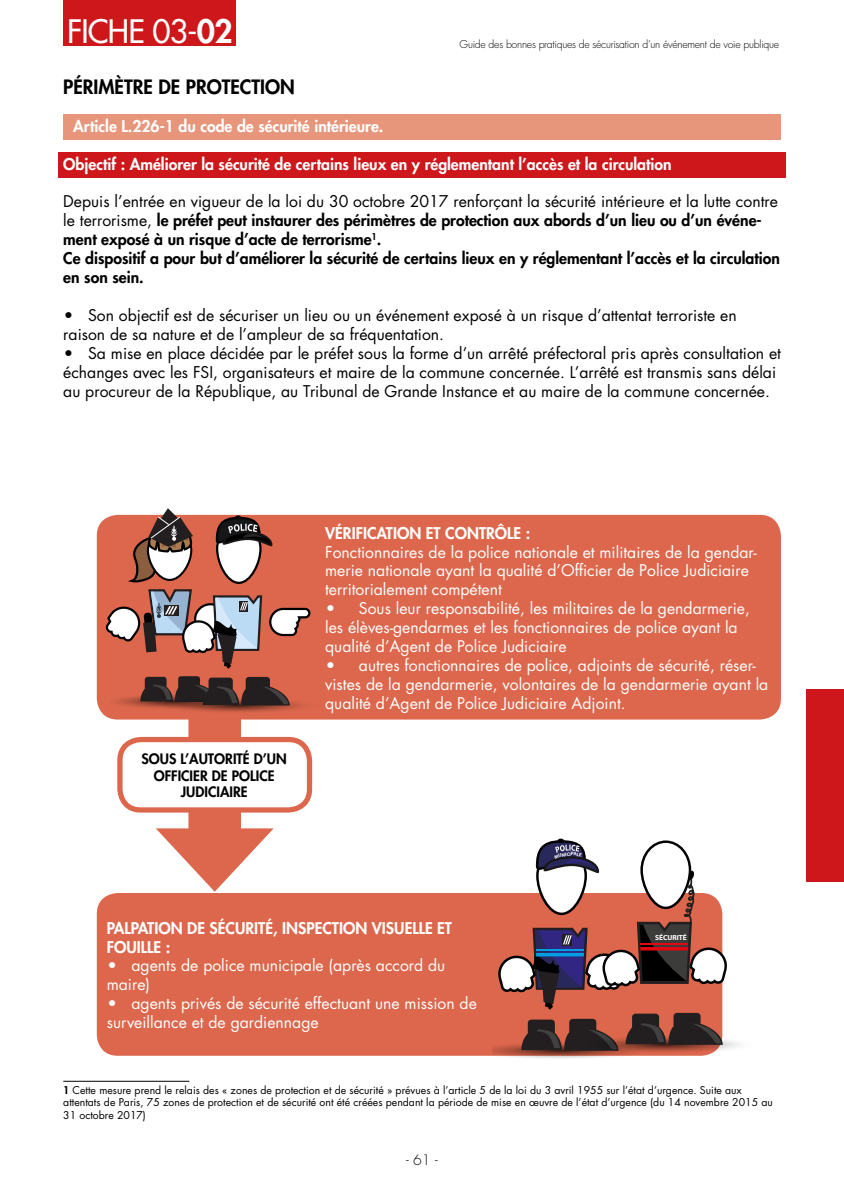
<style>
.page{position:relative;width:844px;height:1191px;background:#fff}
.page>*{position:absolute;margin:0;border:0;box-sizing:border-box;transform-origin:0 0}
.t1{font:500 31.5px "Futura Std";letter-spacing:-.025em;color:#fff}
.t2{font:800 19.25px "Futura Std";color:#000}
.t3{font:15.75px/18.9px "Futura Std";color:#fff}
.t4{font:15.75px/18.9px "Futura Std";color:#000}
.t5{font:800 15.75px/18.9px "Futura Std";color:#000}
.t6{font:800 15.75px/18.9px "Futura Std";color:#fff}
.t7{font:800 14px/16.8px "Futura Std";color:#000;text-align:center}
.t8{font:300 14px "Futura Std";color:#000}
.t9{font:10.5px/12.6px "Futura Std";color:#000}
.t10{font:300 10.5px "Futura Std";letter-spacing:-.025em;color:#000}
.t11{font:700 7.35px "Myriad Pro";color:#fff}
.s1{font-weight:800}
.s2{font-weight:400}
.s3{font-weight:700}
</style>
<div class="page">
<div style="left:188px;top:718px;width:53px;height:130px;background:#dc674c"></div>
<svg style="left:156px;top:828px;width:117px;height:63px"></svg>
<div style="left:97px;top:893px;width:625px;height:162px;background:#dc674c;border-radius:21px"></div>
<div style="left:63px;top:114px;width:717px;height:26px;background:#e7967b"></div>
<div style="left:58px;top:152px;width:727px;height:25px;background:#cd171a"></div>
<hr style="left:63px;top:1080px;width:126px;height:1px;background:#000">
<div style="left:97px;top:515px;width:683px;height:204px;background:#dc674c;border-radius:21px"></div>
<div style="left:120px;top:739px;width:189px;height:71px;background:#fff;border-radius:21px"></div>
<div style="left:117px;top:737px;width:195px;height:75px;border:5px solid #dc674c;border-radius:21px"></div>
<div style="left:63px;top:0;width:173px;height:46px;background:#cd171a"></div>
<div style="left:806px;top:690px;width:37px;height:192px;background:#cd171a"></div>
<svg style="left:115px;top:676px;width:189px;height:36px"></svg>
<svg style="left:103px;top:508px;width:208px;height:160px"></svg>
<svg style="left:492px;top:838px;width:247px;height:220px"></svg>
<h1 class="t1" style="left:67px;top:11px;width:167px">FICHE 03-<span class="s1">02</span></h1>
<p class="t10" style="left:459px;top:38px;width:321px">Guide des bonnes pratiques de sécurisation d’un événement de voie publique</p>
<p class="t2" style="left:63px;top:75px;width:233px">PÉRIMÈTRE DE PROTECTION</p>
<p class="t6" style="left:73px;top:117px;width:311px">Article L.226-1 du code de sécurité intérieure.</p>
<p class="t6" style="left:63px;top:154px;width:609px">Objectif : Améliorer la sécurité de certains lieux en y réglementant l’accès et la circulation</p>
<p class="t5" style="left:63px;top:192px;width:718px"><span class="s2">Depuis l’entrée en vigueur de la loi du 30 octobre 2017 renforçant la sécurité intérieure et la lutte contre le terrorisme,</span> le préfet peut instaurer des périmètres de protection aux abords d’un lieu ou d’un événe&shy;ment exposé à un risque d’acte de terrorisme<sup>1</sup>.<br>Ce dispositif a pour but d’améliorer la sécurité de certains lieux en y réglementant l’accès et la circulation en son sein.</p>
<p class="t4" style="left:63px;top:306px;width:674px"><span class="s3">•</span> Son objectif est de sécuriser un lieu ou un événement exposé à un risque d’attentat terroriste en raison de sa nature et de l’ampleur de sa fréquentation.</p>
<p class="t4" style="left:63px;top:344px;width:719px"><span class="s3">•</span> Sa mise en place décidée par le préfet sous la forme d’un arrêté préfectoral pris après consultation et échanges avec les FSI, organisateurs et maire de la commune concernée. L’arrêté est transmis sans délai au procureur de la République, au Tribunal de Grande Instance et au maire de la commune concernée.</p>
<p class="t7" style="left:141px;top:750px;width:147px">SOUS L’AUTORITÉ D’UN<br>OFFICIER DE POLICE<br>JUDICIAIRE</p>
<p class="t6" style="left:325px;top:523px;width:207px">VÉRIFICATION ET CONTRÔLE :</p>
<p class="t3" style="left:325px;top:542px;width:433px">Fonctionnaires de la police nationale et militaires de la gendar&shy;merie nationale ayant la qualité d’Officier de Police Judiciaire territorialement compétent</p>
<p class="t3" style="left:325px;top:599px;width:426px"><span class="s3">•</span> Sous leur responsabilité, les militaires de la gendarmerie, les élèves-gendarmes et les fonctionnaires de police ayant la qualité d’Agent de Police Judiciaire</p>
<p class="t3" style="left:325px;top:656px;width:444px"><span class="s3">•</span> autres fonctionnaires de police, adjoints de sécurité, réser&shy;vistes de la gendarmerie, volontaires de la gendarmerie ayant la qualité d’Agent de Police Judiciaire Adjoint.</p>
<p class="t6" style="left:107px;top:918px;width:347px">PALPATION DE SÉCURITÉ, INSPECTION VISUELLE ET<br>FOUILLE :</p>
<p class="t3" style="left:107px;top:956px;width:340px"><span class="s3">•</span> agents de police municipale (après accord du maire)</p>
<p class="t3" style="left:107px;top:994px;width:371px"><span class="s3">•</span> agents privés de sécurité effectuant une mission de surveillance et de gardiennage</p>
<p class="t11" style="left:655px;top:933px;width:33px">SÉCURITÉ</p>
<p class="t9" style="left:63px;top:1083px;width:710px"><span class="s1">1</span> Cette mesure prend le relais des « zones de protection et de sécurité » prévues à l’article 5 de la loi du 3 avril 1955 sur l’état d’urgence. Suite aux attentats de Paris, 75 zones de protection et de sécurité ont été créées pendant la période de mise en œuvre de l’état d’urgence (du 14 novembre 2015 au<br>31 octobre 2017)</p>
<p class="t8" style="left:406px;top:1151px;width:33px">- 61 -</p>
</div>
